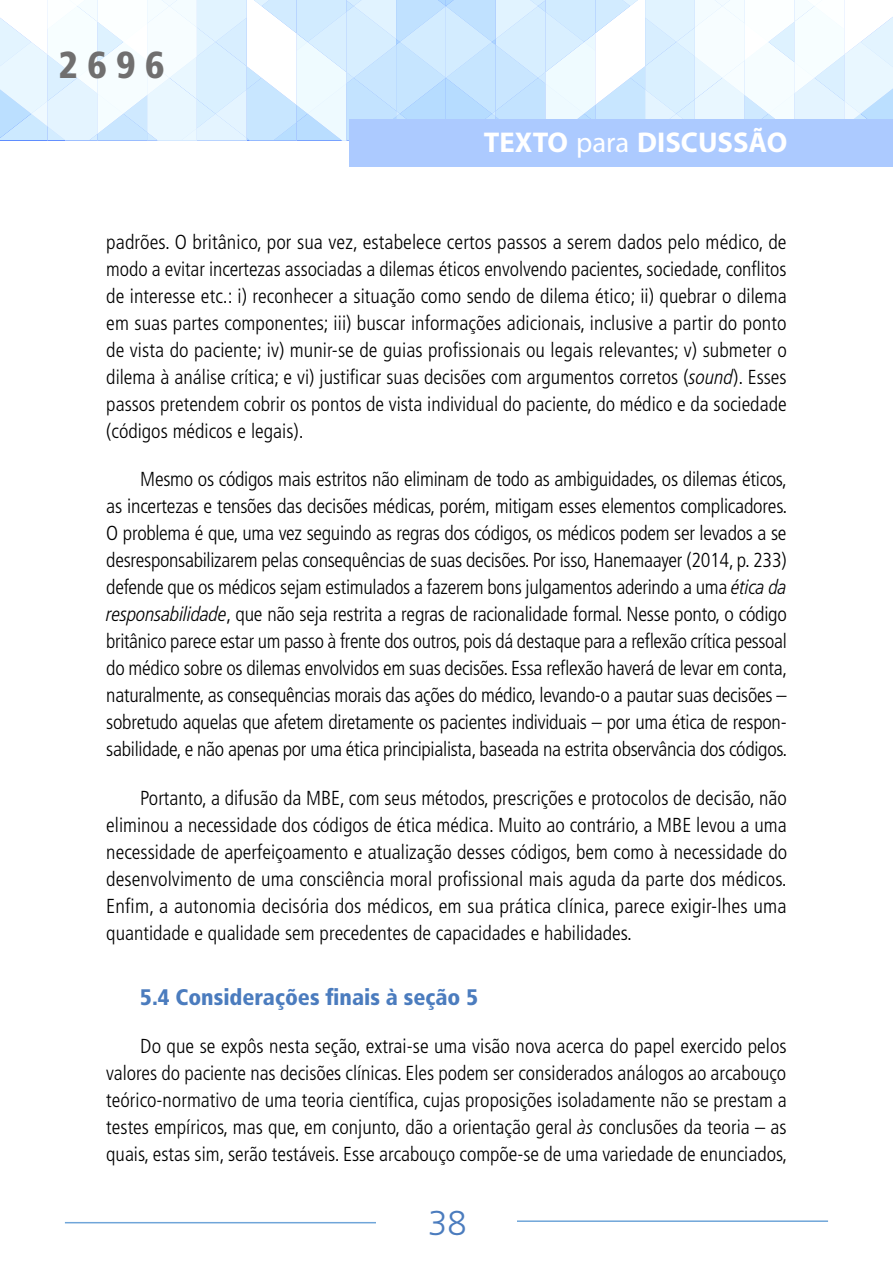
<style>
.page{position:relative;width:893px;height:1263px;background:#fff}
.page>*{position:absolute;margin:0;border:0;box-sizing:border-box;transform-origin:0 0}
.t1{font:900 condensed 37.5px "Frutiger LT Pro";color:#706f6f}
.t2{font:300 34.5px "Frutiger LT Pro";color:#4b7cbe}
.t3{font:700 28.65px "Myriad Pro";color:#fff}
.t4{font:900 condensed 22.5px "Frutiger LT Pro";color:#4b7cbe}
.t5{font:300 condensed 20.25px/27px "Frutiger LT Pro";color:#000;text-align:justify}
.s1{font-weight:400}
.s2{font-style:italic}
</style>
<div class="page">
<svg style="left:0;top:0;width:893px;height:140px"></svg>
<div style="left:349px;top:119px;width:544px;height:48px;background:#accaff"></div>
<hr style="left:517px;top:1220px;width:311px;height:2px;background:#6fa5d9">
<hr style="left:65px;top:1222px;width:311px;height:1px;background:#6fa5d9">
<h1 class="t1" style="left:58px;top:42px;width:108px">2696</h1>
<h3 class="t3" style="left:484px;top:124px;width:305px">TEXTO <span class="s1">para</span> DISCUSSÃO</h3>
<p class="t5" style="left:106px;top:229px;width:682px">padrões. O britânico, por sua vez, estabelece certos passos a serem dados pelo médico, de modo a evitar incertezas associadas a dilemas éticos envolvendo pacientes, sociedade, conflitos de interesse etc.: i) reconhecer a situação como sendo de dilema ético; ii) quebrar o dilema em suas partes componentes; iii) buscar informações adicionais, inclusive a partir do ponto de vista do paciente; iv) munir-se de guias profissionais ou legais relevantes; v) submeter o dilema à análise crítica; e vi) justificar suas decisões com argumentos corretos (<span class="s2">sound</span>). Esses passos pretendem cobrir os pontos de vista individual do paciente, do médico e da sociedade (códigos médicos e legais).</p>
<p class="t5" style="left:106px;top:466px;width:683px;text-indent:34px">Mesmo os códigos mais estritos não eliminam de todo as ambiguidades, os dilemas éticos, as incertezas e tensões das decisões médicas, porém, mitigam esses elementos complicadores.<br>O problema é que, uma vez seguindo as regras dos códigos, os médicos podem ser levados a se desresponsabilizarem pelas consequências de suas decisões. Por isso, Hanemaayer (2014, p. 233) defende que os médicos sejam estimulados a fazerem bons julgamentos aderindo a uma <span class="s2">ética da responsabilidade</span>, que não seja restrita a regras de racionalidade formal. Nesse ponto, o código britânico parece estar um passo à frente dos outros, pois dá destaque para a reflexão crítica pessoal do médico sobre os dilemas envolvidos em suas decisões. Essa reflexão haverá de levar em conta, naturalmente, as consequências morais das ações do médico, levando-o a pautar suas decisões – sobretudo aquelas que afetem diretamente os pacientes individuais – por uma ética de respon&shy;sabilidade, e não apenas por uma ética principialista, baseada na estrita observância dos códigos.</p>
<p class="t5" style="left:106px;top:784px;width:682px;text-indent:34px">Portanto, a difusão da MBE, com seus métodos, prescrições e protocolos de decisão, não eliminou a necessidade dos códigos de ética médica. Muito ao contrário, a MBE levou a uma necessidade de aperfeiçoamento e atualização desses códigos, bem como à necessidade do desenvolvimento de uma consciência moral profissional mais aguda da parte dos médicos.<br>Enfim, a autonomia decisória dos médicos, em sua prática clínica, parece exigir-lhes uma quantidade e qualidade sem precedentes de capacidades e habilidades.</p>
<p class="t4" style="left:140px;top:983px;width:339px">5.4 Considerações finais à seção 5</p>
<p class="t5" style="left:106px;top:1033px;width:682px;text-indent:34px">Do que se expôs nesta seção, extrai-se uma visão nova acerca do papel exercido pelos valores do paciente nas decisões clínicas. Eles podem ser considerados análogos ao arcabouço teórico-normativo de uma teoria científica, cujas proposições isoladamente não se prestam a testes empíricos, mas que, em conjunto, dão a orientação geral <span class="s2">às</span> conclusões da teoria – as quais, estas sim, serão testáveis. Esse arcabouço compõe-se de uma variedade de enunciados,</p>
<h2 class="t2" style="left:428px;top:1203px;width:40px">38</h2>
</div>
